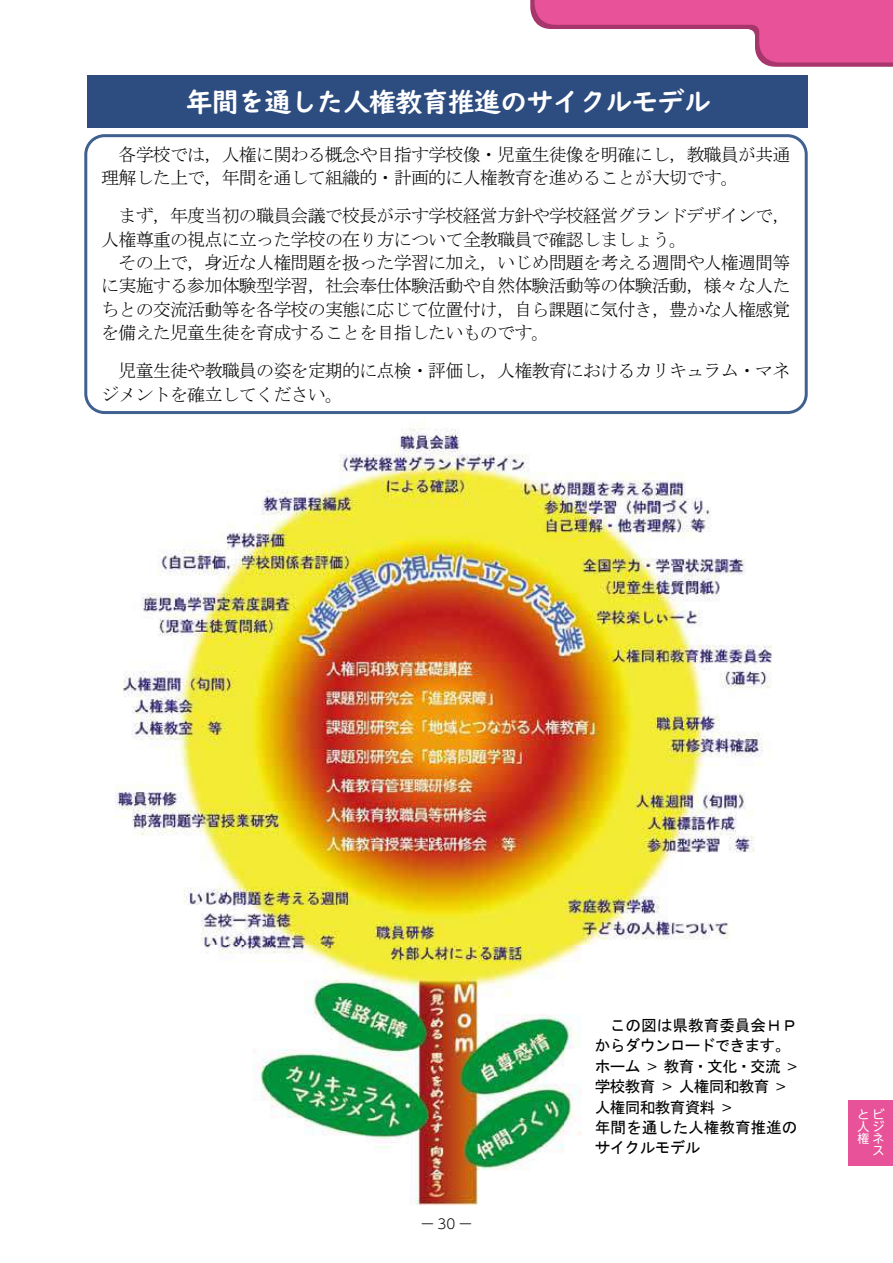
<style>
.page{position:relative;width:893px;height:1263px;background:#fff}
.page>*{position:absolute;margin:0;border:0;box-sizing:border-box;transform-origin:0 0}
.t1{font:27px "UD Digi Kyokasho NP B";letter-spacing:-.03em;color:#fff}
.t2{font:18px/23.4px "MS Mincho";letter-spacing:-.045em;color:#000}
.t3{font:15.75px/20.4px "MS Gothic";letter-spacing:-.05em;color:#000}
.t4{font:300 13.5px "UD Shin M Go Pr 6";color:#000}
.t5{font:12px/12px "UD Shin M Go Pr 6";color:#fff;text-align:right}
.s1{font-family:"Century"}
</style>
<div class="page">
<img style="left:88px;top:403px;width:716px;height:803px">
<div style="left:88px;top:75px;width:720px;height:53px;background:#2d4c80"></div>
<div style="left:584px;top:1009px;width:224px;height:156px;background:#fff"></div>
<div style="left:86px;top:136px;width:720px;height:276px;background:#fff;border-radius:19px"></div>
<div style="left:84px;top:134px;width:724px;height:280px;border:3px solid #40608f;border-radius:19px"></div>
<svg style="left:530px;top:0;width:363px;height:67px"></svg>
<div style="left:849px;top:1100px;width:44px;height:65px;background:#e85298"></div>
<h1 class="t1" style="left:186px;top:86px;width:527px">年間を通した人権教育推進のサイクルモデル</h1>
<p class="t2" style="left:101px;top:143px;width:691px;text-indent:17px">各学校では，人権に関わる概念や目指す学校像・児童生徒像を明確にし，教職員が共通理解した上で，年間を通して組織的・計画的に人権教育を進めることが大切です。</p>
<p class="t2" style="left:101px;top:204px;width:691px;text-indent:17px">まず，年度当初の職員会議で校長が示す学校経営方針や学校経営グランドデザインで，人権尊重の視点に立った学校の在り方について全教職員で確認しましょう。</p>
<p class="t2" style="left:101px;top:251px;width:691px;text-align:justify;text-indent:17px">その上で，身近な人権問題を扱った学習に加え，いじめ問題を考える週間や人権週間等に実施する参加体験型学習，社会奉仕体験活動や自然体験活動等の体験活動，様々な人たちとの交流活動等を各学校の実態に応じて位置付け，自ら課題に気付き，豊かな人権感覚を備えた児童生徒を育成することを目指したいものです。</p>
<p class="t2" style="left:101px;top:359px;width:691px;text-indent:17px">児童生徒や教職員の姿を定期的に点検・評価し，人権教育におけるカリキュラム・マネジメントを確立してください。</p>
<p class="t4" style="left:421px;top:1213px;width:53px">ー30ー</p>
<p class="t3" style="left:595px;top:1015px;width:204px;text-indent:15px">この図は県教育委員会ＨＰからダウンロードできます。ホーム <span class="s1">&gt;</span> 教育・文化・交流 <span class="s1">&gt;</span>学校教育 <span class="s1">&gt;</span> 人権同和教育 <span class="s1">&gt;</span>人権同和教育資料 <span class="s1">&gt;<br></span>年間を通した人権教育推進のサイクルモデル</p>
<p class="t5" style="left:857px;top:1108px;width:29px">とビ人ジ権ネス</p>
</div>
